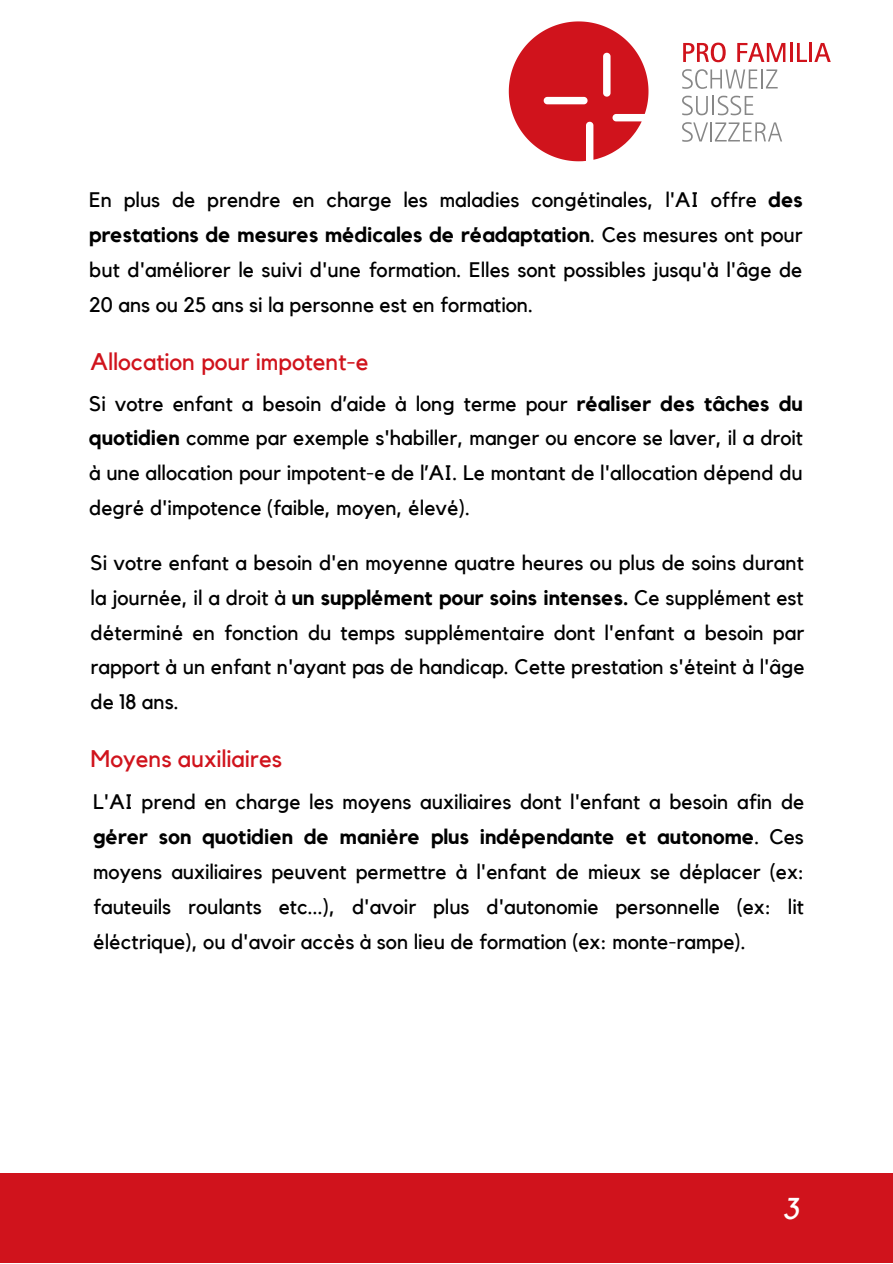
<style>
.page{position:relative;width:893px;height:1264px;background:#fff}
.page>*{position:absolute;margin:0;border:0;box-sizing:border-box;transform-origin:0 0}
.t1{font:italic 30px "Kollektif";color:#fff}
.t2{font:24px "Kollektif";color:#d0131c}
.t3{font:21px/34.8px "Kollektif";color:#000;text-align:justify}
.s1{font-weight:700}
</style>
<div class="page">
<div style="left:0;top:1173px;width:892px;height:89px;background:#d0131c"></div>
<svg style="left:683px;top:43px;width:42px;height:19px"></svg>
<svg style="left:737px;top:43px;width:48px;height:19px"></svg>
<hr style="left:789px;top:43px;width:3px;height:19px;background:#d0131c">
<svg style="left:797px;top:43px;width:33px;height:19px"></svg>
<svg style="left:682px;top:69px;width:95px;height:20px"></svg>
<svg style="left:682px;top:96px;width:71px;height:19px"></svg>
<svg style="left:682px;top:122px;width:100px;height:20px"></svg>
<svg style="left:508px;top:21px;width:140px;height:140px"></svg>
<p class="t3" style="left:89px;top:183px;width:715px">En plus de prendre en charge les maladies congétinales, l'AI offre <span class="s1">des prestations de mesures médicales de réadaptation</span>. Ces mesures ont pour but d'améliorer le suivi d'une formation. Elles sont possibles jusqu'à l'âge de 20 ans ou 25 ans si la personne est en formation.</p>
<p class="t2" style="left:90px;top:350px;width:279px">Allocation pour impotent-e</p>
<p class="t3" style="left:89px;top:386px;width:715px">Si votre enfant a besoin d’aide à long terme pour <span class="s1">réaliser des tâches du quotidien</span> comme par exemple s'habiller, manger ou encore se laver, il a droit à une allocation pour impotent-e de l’AI. Le montant de l'allocation dépend du degré d'impotence (faible, moyen, élevé).</p>
<p class="t3" style="left:90px;top:546px;width:715px">Si votre enfant a besoin d'en moyenne quatre heures ou plus de soins durant la journée, il a droit à <span class="s1">un supplément pour soins intenses.</span> Ce supplément est déterminé en fonction du temps supplémentaire dont l'enfant a besoin par rapport à un enfant n'ayant pas de handicap. Cette prestation s'éteint à l'âge de 18 ans.</p>
<p class="t2" style="left:90px;top:747px;width:193px">Moyens auxiliaires</p>
<p class="t3" style="left:93px;top:785px;width:712px">L'AI prend en charge les moyens auxiliaires dont l'enfant a besoin afin de <span class="s1">gérer son quotidien de manière plus indépendante et autonome</span>. Ces moyens auxiliaires peuvent permettre à l'enfant de mieux se déplacer (ex: fauteuils roulants etc...), d'avoir plus d'autonomie personnelle (ex: lit éléctrique), ou d'avoir accès à son lieu de formation (ex: monte-rampe).</p>
<h1 class="t1" style="left:782px;top:1195px;width:18px">3</h1>
</div>
